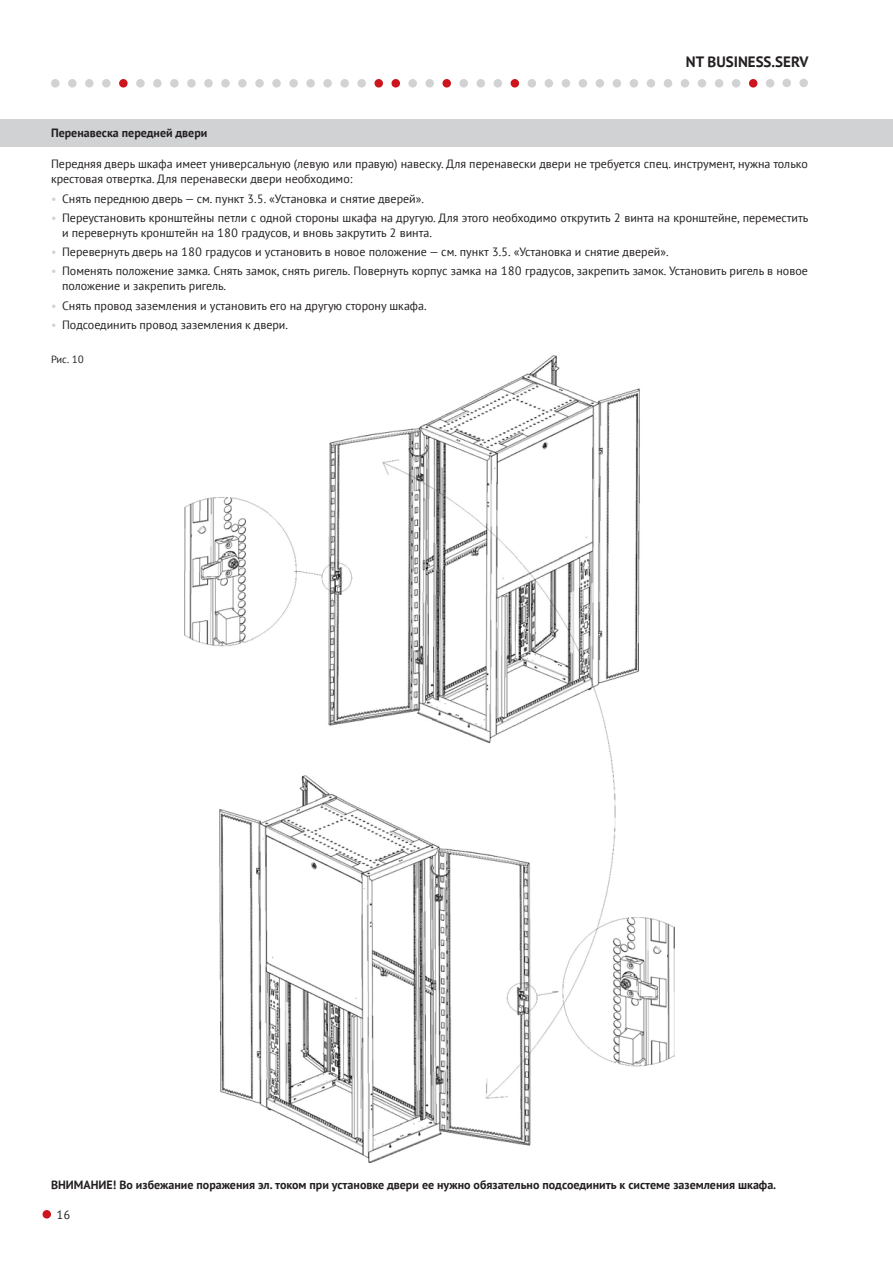
<style>
.page{position:relative;width:893px;height:1263px;background:#fff}
.page>*{position:absolute;margin:0;border:0;box-sizing:border-box;transform-origin:0 0}
.t1{font:700 15px "PT Sans";color:#231f20}
.t2{font:12px/15px "PT Sans";color:#231f20}
.t3{font:700 12px "PT Sans";color:#231f20}
.t4{font:10.5px "PT Sans";color:#231f20}
.s1{color:#d1d2d4}
</style>
<div class="page">
<div style="left:51px;top:79px;width:9px;height:9px;background:#d1d2d4;border-radius:50%"></div>
<div style="left:68px;top:79px;width:9px;height:9px;background:#d1d2d4;border-radius:50%"></div>
<div style="left:85px;top:79px;width:9px;height:9px;background:#d1d2d4;border-radius:50%"></div>
<div style="left:102px;top:79px;width:9px;height:9px;background:#d1d2d4;border-radius:50%"></div>
<div style="left:119px;top:79px;width:9px;height:9px;background:#cd151d;border-radius:50%"></div>
<div style="left:136px;top:79px;width:9px;height:9px;background:#d1d2d4;border-radius:50%"></div>
<div style="left:153px;top:79px;width:9px;height:9px;background:#d1d2d4;border-radius:50%"></div>
<div style="left:170px;top:79px;width:9px;height:9px;background:#d1d2d4;border-radius:50%"></div>
<div style="left:187px;top:79px;width:9px;height:9px;background:#d1d2d4;border-radius:50%"></div>
<div style="left:204px;top:79px;width:9px;height:9px;background:#d1d2d4;border-radius:50%"></div>
<div style="left:221px;top:79px;width:9px;height:9px;background:#d1d2d4;border-radius:50%"></div>
<div style="left:238px;top:79px;width:9px;height:9px;background:#d1d2d4;border-radius:50%"></div>
<div style="left:255px;top:79px;width:9px;height:9px;background:#d1d2d4;border-radius:50%"></div>
<div style="left:272px;top:79px;width:9px;height:9px;background:#d1d2d4;border-radius:50%"></div>
<div style="left:289px;top:79px;width:9px;height:9px;background:#d1d2d4;border-radius:50%"></div>
<div style="left:306px;top:79px;width:9px;height:9px;background:#d1d2d4;border-radius:50%"></div>
<div style="left:323px;top:79px;width:9px;height:9px;background:#d1d2d4;border-radius:50%"></div>
<div style="left:340px;top:79px;width:9px;height:9px;background:#d1d2d4;border-radius:50%"></div>
<div style="left:357px;top:79px;width:9px;height:9px;background:#d1d2d4;border-radius:50%"></div>
<div style="left:374px;top:79px;width:9px;height:9px;background:#cd151d;border-radius:50%"></div>
<div style="left:391px;top:79px;width:9px;height:9px;background:#cd151d;border-radius:50%"></div>
<div style="left:408px;top:79px;width:9px;height:9px;background:#d1d2d4;border-radius:50%"></div>
<div style="left:425px;top:79px;width:9px;height:9px;background:#d1d2d4;border-radius:50%"></div>
<div style="left:442px;top:79px;width:9px;height:9px;background:#cd151d;border-radius:50%"></div>
<div style="left:459px;top:79px;width:9px;height:9px;background:#d1d2d4;border-radius:50%"></div>
<div style="left:476px;top:79px;width:9px;height:9px;background:#d1d2d4;border-radius:50%"></div>
<div style="left:494px;top:79px;width:8px;height:9px;background:#d1d2d4;border-radius:50%"></div>
<div style="left:511px;top:79px;width:8px;height:9px;background:#cd151d;border-radius:50%"></div>
<div style="left:528px;top:79px;width:8px;height:9px;background:#d1d2d4;border-radius:50%"></div>
<div style="left:545px;top:79px;width:8px;height:9px;background:#d1d2d4;border-radius:50%"></div>
<div style="left:562px;top:79px;width:8px;height:9px;background:#d1d2d4;border-radius:50%"></div>
<div style="left:579px;top:79px;width:8px;height:9px;background:#d1d2d4;border-radius:50%"></div>
<div style="left:596px;top:79px;width:8px;height:9px;background:#d1d2d4;border-radius:50%"></div>
<div style="left:613px;top:79px;width:8px;height:9px;background:#d1d2d4;border-radius:50%"></div>
<div style="left:630px;top:79px;width:8px;height:9px;background:#d1d2d4;border-radius:50%"></div>
<div style="left:647px;top:79px;width:8px;height:9px;background:#d1d2d4;border-radius:50%"></div>
<div style="left:664px;top:79px;width:8px;height:9px;background:#d1d2d4;border-radius:50%"></div>
<div style="left:681px;top:79px;width:8px;height:9px;background:#d1d2d4;border-radius:50%"></div>
<div style="left:698px;top:79px;width:8px;height:9px;background:#d1d2d4;border-radius:50%"></div>
<div style="left:715px;top:79px;width:8px;height:9px;background:#d1d2d4;border-radius:50%"></div>
<div style="left:732px;top:79px;width:8px;height:9px;background:#d1d2d4;border-radius:50%"></div>
<div style="left:749px;top:79px;width:8px;height:9px;background:#cd151d;border-radius:50%"></div>
<div style="left:766px;top:79px;width:8px;height:9px;background:#d1d2d4;border-radius:50%"></div>
<div style="left:782px;top:79px;width:9px;height:8px;background:#d1d2d4;border-radius:50%"></div>
<div style="left:799px;top:79px;width:9px;height:8px;background:#d1d2d4;border-radius:50%"></div>
<div style="left:43px;top:1210px;width:8px;height:8px;background:#cd151d;border-radius:50%"></div>
<div style="left:0;top:119px;width:893px;height:27px;background:#d1d2d4"></div>
<img style="left:184px;top:355px;width:491px;height:807px">
<p class="t3" style="left:51px;top:125px;width:158px">Перенавеска передней двери</p>
<p class="t1" style="left:686px;top:52px;width:124px">NT BUSINESS.SERV</p>
<p class="t2" style="left:51px;top:156px;width:758px">Передняя дверь шкафа имеет универсальную (левую или правую) навеску. Для перенавески двери не требуется спец. инструмент, нужна только крестовая отвертка. Для перенавески двери необходимо:</p>
<p class="t2" style="left:51px;top:191px;width:375px"><span class="s1">•</span> Снять переднюю дверь — см. пункт 3.5. «Установка и снятие дверей».</p>
<p class="t2" style="left:62px;top:210px;width:748px;text-indent:-11px"><span class="s1">•</span> Переустановить кронштейны петли с одной стороны шкафа на другую. Для этого необходимо открутить 2 винта на кронштейне, переместить и перевернуть кронштейн на 180 градусов, и вновь закрутить 2 винта.</p>
<p class="t2" style="left:51px;top:244px;width:619px"><span class="s1">•</span> Перевернуть дверь на 180 градусов и установить в новое положение — см. пункт 3.5. «Установка и снятие дверей».</p>
<p class="t2" style="left:62px;top:263px;width:747px;text-indent:-11px"><span class="s1">•</span> Поменять положение замка. Снять замок, снять ригель. Повернуть корпус замка на 180 градусов, закрепить замок. Установить ригель в новое положение и закрепить ригель.</p>
<p class="t2" style="left:51px;top:298px;width:377px"><span class="s1">•</span> Снять провод заземления и установить его на другую сторону шкафа.</p>
<p class="t2" style="left:51px;top:317px;width:239px"><span class="s1">•</span> Подсоединить провод заземления к двери.</p>
<p class="t4" style="left:51px;top:353px;width:35px">Рис. 10</p>
<p class="t3" style="left:51px;top:1177px;width:727px">ВНИМАНИЕ! Во избежание поражения эл. током при установке двери ее нужно обязательно подсоединить к системе заземления шкафа.</p>
<p class="t2" style="left:57px;top:1206px;width:16px">16</p>
</div>
